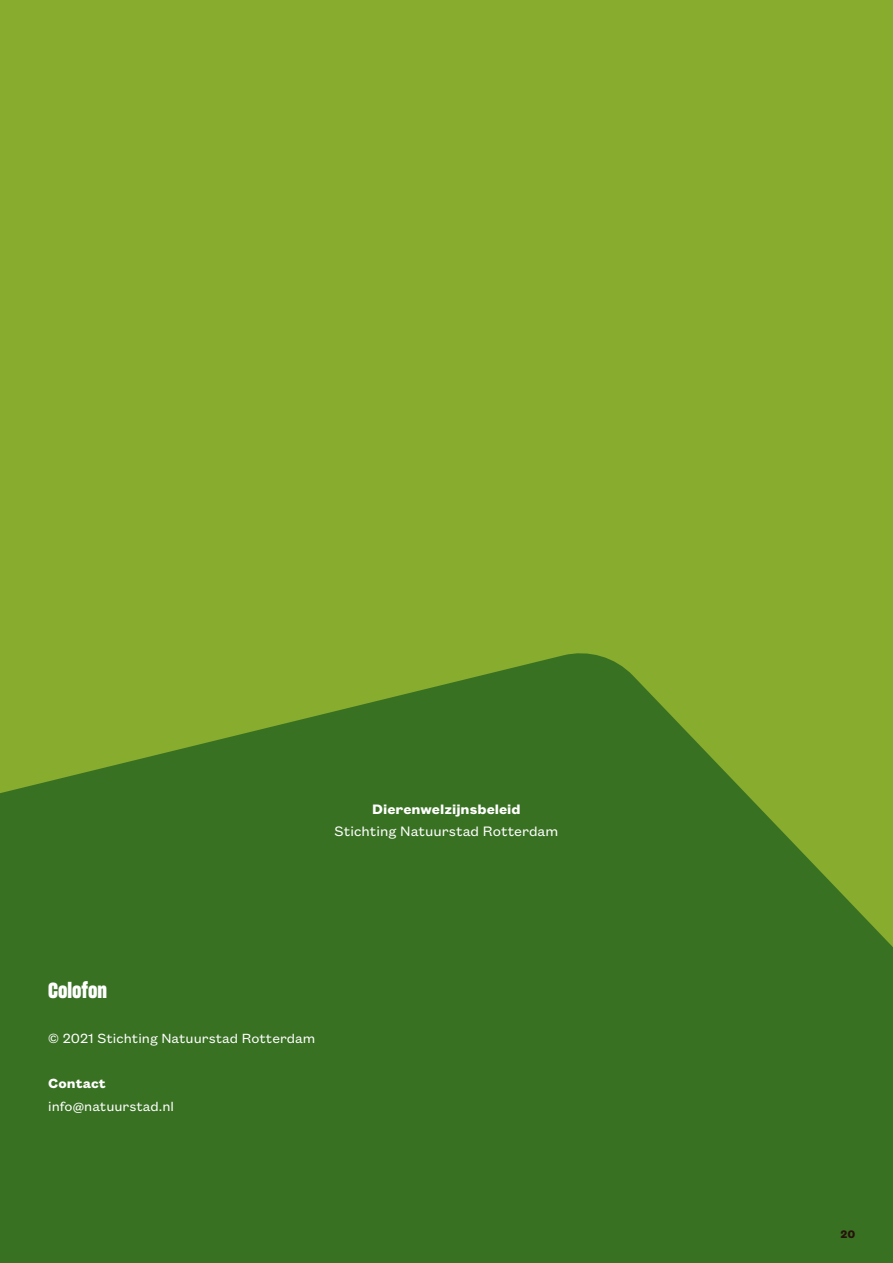
<style>
.page{position:relative;width:893px;height:1263px;background:#88ac2e}
.page>*{position:absolute;margin:0;border:0;box-sizing:border-box;transform-origin:0 0}
.t1{font:21.3px "Sharp Grotesk Bold 15";color:#fff}
.Alinea_plat_1_kolom{font:15px "Founders Grotesk Text";color:#fff}
.Alinea_plat_1_kolom-2{font:700 15px "Founders Grotesk Text";color:#fff}
.t2{font:14.55px "Founders Grotesk Text";color:#fff}
.t3{font:700 14.55px "Founders Grotesk Text";color:#fff}
.t4{font:700 12px "Founders Grotesk Text";color:#27130b}
</style>
<div class="page">
<svg style="left:0;top:653px;width:893px;height:610px;fill:#397123"></svg>
<div style="left:207px;top:1188px;width:479px;height:75px;background:#397123"></div>
<p class="Alinea_plat_1_kolom-2" style="left:372px;top:798px;width:150px">Dierenwelzijnsbeleid</p>
<p class="Alinea_plat_1_kolom" style="left:335px;top:821px;width:225px">Stichting Natuurstad Rotterdam</p>
<p class="t1" style="left:48px;top:976px;width:60px">Colofon</p>
<p class="t2" style="left:48px;top:1029px;width:269px">© 2021 Stichting Natuurstad Rotterdam</p>
<p class="t3" style="left:48px;top:1074px;width:59px">Contact</p>
<p class="t2" style="left:48px;top:1096px;width:127px">info@natuurstad.nl</p>
<p class="t4" style="left:840px;top:1226px;width:16px">20</p>
</div>
